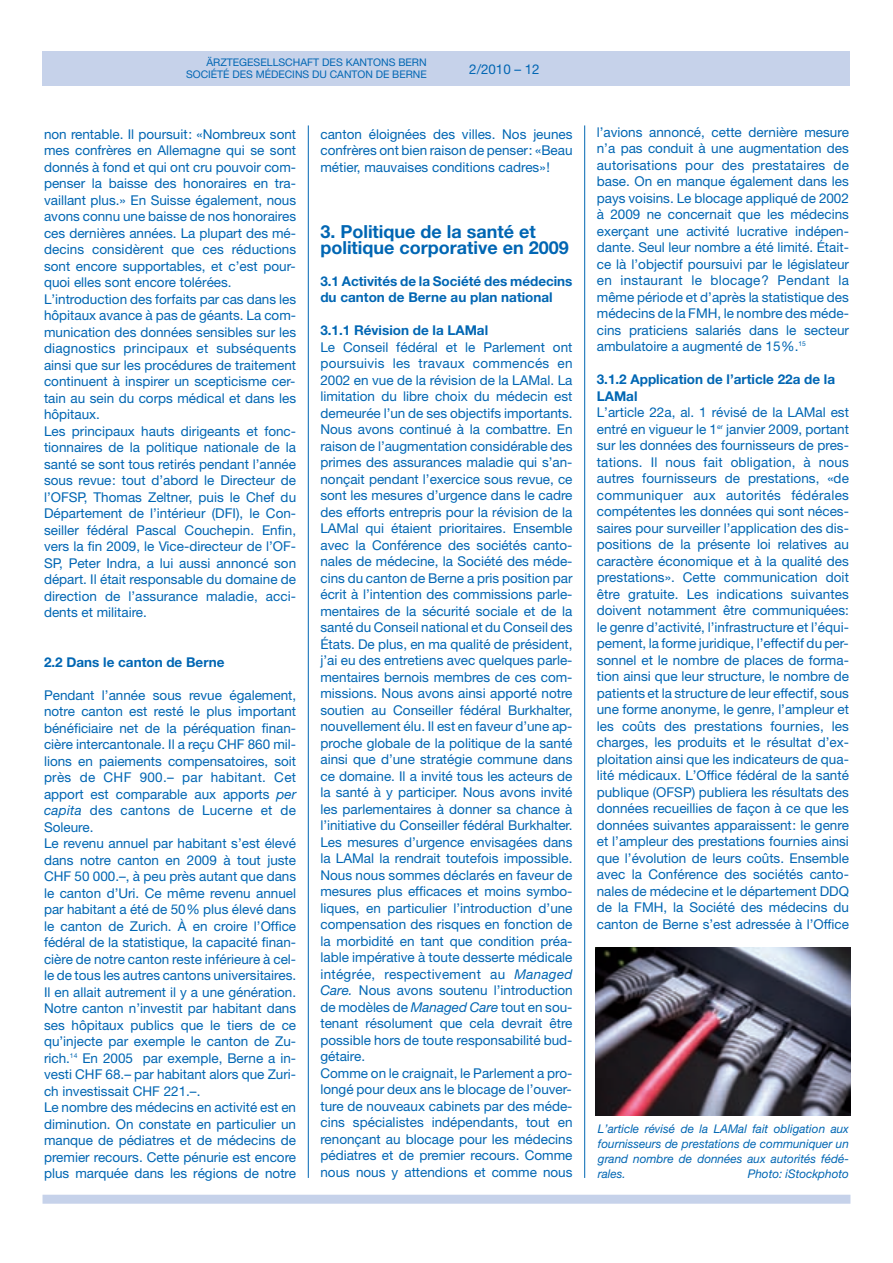
<style>
.page{position:relative;width:893px;height:1263px;background:#fff}
.page>*{position:absolute;margin:0;border:0;box-sizing:border-box;transform-origin:0 0}
.t1{font:700 18px/16.5px "Helvetica Neue";color:#0166b3}
.t2{font:13.5px/16.5px "Helvetica Neue";color:#0166b3}
.t3{font:700 13.5px/16.5px "Helvetica Neue";color:#0166b3}
.t4{font:italic 12px/15px "Helvetica Neue";color:#0166b3;text-align:justify}
.t5{font:10.5px/12px "Helvetica Neue";color:#0166b3;text-align:right}
.s1{font-style:italic}
</style>
<div class="page">
<div style="left:43px;top:1195px;width:807px;height:9px;background:#c6d2ea"></div>
<div style="left:43px;top:51px;width:807px;height:34px;background:#c6d2ea"></div>
<hr style="left:308px;top:125px;width:1px;height:1053px;background:#0166b3">
<hr style="left:584px;top:125px;width:1px;height:1053px;background:#0166b3">
<img style="left:595px;top:947px;width:255px;height:168px">
<p class="t5" style="left:186px;top:57px;width:242px">ÄRZTEGESELLSCHAFT DES KANTONS BERN<br>SOCIÉTÉ DES MÉDECINS DU CANTON DE BERNE</p>
<p class="t2" style="left:469px;top:62px;width:72px">2/2010 – 12</p>
<p class="t2" style="left:44px;top:127px;width:254px">non rentable. Il poursuit: «Nombreux sont mes confrères en Allemagne qui se sont donnés à fond et qui ont cru pouvoir com&shy;penser la baisse des honoraires en tra&shy;vaillant plus.» En Suisse également, nous avons connu une baisse de nos honoraires ces dernières années. La plupart des mé&shy;decins considèrent que ces réductions sont encore supportables, et c’est pour&shy;quoi elles sont encore tolérées.<br>L’introduction des forfaits par cas dans les hôpitaux avance à pas de géants. La com&shy;munication des données sensibles sur les diagnostics principaux et subséquents ainsi que sur les procédures de traitement continuent à inspirer un scepticisme cer&shy;tain au sein du corps médical et dans les hôpitaux.<br>Les principaux hauts dirigeants et fonc&shy;tionnaires de la politique nationale de la santé se sont tous retirés pendant l’année sous revue: tout d’abord le Directeur de l’OFSP, Thomas Zeltner, puis le Chef du Département de l’intérieur (DFI), le Con&shy;seiller fédéral Pascal Couchepin. Enfin, vers la fin 2009, le Vice-directeur de l’OF-SP, Peter Indra, a lui aussi annoncé son départ. Il était responsable du domaine de direction de l’assurance maladie, acci&shy;dents et militaire.</p>
<p class="t3" style="left:44px;top:655px;width:182px">2.2 Dans le canton de Berne</p>
<p class="t2" style="left:44px;top:688px;width:254px">Pendant l’année sous revue également, notre canton est resté le plus important bénéficiaire net de la péréquation finan&shy;cière intercantonale. Il a reçu CHF 860 mil&shy;lions en paiements compensatoires, soit près de CHF 900.– par habitant. Cet apport est comparable aux apports <span class="s1">per capita</span> des cantons de Lucerne et de Soleure.<br>Le revenu annuel par habitant s’est élevé dans notre canton en 2009 à tout juste CHF 50 000.–, à peu près autant que dans le canton d’Uri. Ce même revenu annuel par habitant a été de 50% plus élevé dans le canton de Zurich. À en croire l’Office fédéral de la statistique, la capacité finan&shy;cière de notre canton reste inférieure à cel&shy;le de tous les autres cantons universitaires.<br>Il en allait autrement il y a une génération.<br>Notre canton n’investit par habitant dans ses hôpitaux publics que le tiers de ce qu’injecte par exemple le canton de Zu&shy;rich.<sup>14</sup> En 2005 par exemple, Berne a in&shy;vesti CHF 68.– par habitant alors que Zuri&shy;ch investissait CHF 221.–.<br>Le nombre des médecins en activité est en diminution. On constate en particulier un manque de pédiatres et de médecins de premier recours. Cette pénurie est encore plus marquée dans les régions de notre</p>
<p class="t2" style="left:320px;top:127px;width:254px;text-align:justify">canton éloignées des villes. Nos jeunes confrères ont bien raison de penser: «Beau métier, mauvaises conditions cadres»!</p>
<h1 class="t1" style="left:320px;top:225px;width:250px">3. Politique de la santé et politique corporative en 2009</h1>
<p class="t3" style="left:320px;top:274px;width:254px">3.1 Activités de la Société des médecins du canton de Berne au plan national</p>
<p class="t3" style="left:320px;top:323px;width:169px">3.1.1 Révision de la LAMal</p>
<p class="t2" style="left:320px;top:340px;width:254px">Le Conseil fédéral et le Parlement ont poursuivis les travaux commencés en 2002 en vue de la révision de la LAMal. La limitation du libre choix du médecin est demeurée l’un de ses objectifs importants.<br>Nous avons continué à la combattre. En raison de l’augmentation considérable des primes des assurances maladie qui s’an&shy;nonçait pendant l’exercice sous revue, ce sont les mesures d’urgence dans le cadre des efforts entrepris pour la révision de la LAMal qui étaient prioritaires. Ensemble avec la Conférence des sociétés canto&shy;nales de médecine, la Société des méde&shy;cins du canton de Berne a pris position par écrit à l’intention des commissions parle&shy;mentaires de la sécurité sociale et de la santé du Conseil national et du Conseil des États. De plus, en ma qualité de président, j’ai eu des entretiens avec quelques parle&shy;mentaires bernois membres de ces com&shy;missions. Nous avons ainsi apporté notre soutien au Conseiller fédéral Burkhalter, nouvellement élu. Il est en faveur d’une ap&shy;proche globale de la politique de la santé ainsi que d’une stratégie commune dans ce domaine. Il a invité tous les acteurs de la santé à y participer. Nous avons invité les parlementaires à donner sa chance à l’initiative du Conseiller fédéral Burkhalter.<br>Les mesures d’urgence envisagées dans la LAMal la rendrait toutefois impossible.<br>Nous nous sommes déclarés en faveur de mesures plus efficaces et moins symbo&shy;liques, en particulier l’introduction d’une compensation des risques en fonction de la morbidité en tant que condition préa&shy;lable impérative à toute desserte médicale intégrée, respectivement au <span class="s1">Managed Care.</span> Nous avons soutenu l’introduction de modèles de <span class="s1">Managed Care</span> tout en sou&shy;tenant résolument que cela devrait être possible hors de toute responsabilité bud&shy;gétaire.<br>Comme on le craignait, le Parlement a pro&shy;longé pour deux ans le blocage de l’ouver&shy;ture de nouveaux cabinets par des méde&shy;cins spécialistes indépendants, tout en renonçant au blocage pour les médecins pédiatres et de premier recours. Comme nous nous y attendions et comme nous</p>
<p class="t2" style="left:597px;top:125px;width:254px;text-align:justify">l’avions annoncé, cette dernière mesure n’a pas conduit à une augmentation des autorisations pour des prestataires de base. On en manque également dans les pays voisins. Le blocage appliqué de 2002 à 2009 ne concernait que les médecins exerçant une activité lucrative indépen&shy;dante. Seul leur nombre a été limité. Était&shy;ce là l’objectif poursuivi par le législateur en instaurant le blocage? Pendant la même période et d’après la statistique des médecins de la FMH, le nombre des méde&shy;cins praticiens salariés dans le secteur ambulatoire a augmenté de 15%.<sup>15</sup></p>
<p class="t3" style="left:597px;top:372px;width:240px">3.1.2 Application de l’article 22a de la<br>LAMal</p>
<p class="t2" style="left:597px;top:405px;width:254px;text-align:justify">L’article 22a, al. 1 révisé de la LAMal est entré en vigueur le 1<sup>er</sup> janvier 2009, portant sur les données des fournisseurs de pres&shy;tations. Il nous fait obligation, à nous autres fournisseurs de prestations, «de communiquer aux autorités fédérales compétentes les données qui sont néces&shy;saires pour surveiller l’application des dis&shy;positions de la présente loi relatives au caractère économique et à la qualité des prestations». Cette communication doit être gratuite. Les indications suivantes doivent notamment être communiquées: le genre d’activité, l’infrastructure et l’équi&shy;pement, la forme juridique, l’effectif du per&shy;sonnel et le nombre de places de forma&shy;tion ainsi que leur structure, le nombre de patients et la structure de leur effectif, sous une forme anonyme, le genre, l’ampleur et les coûts des prestations fournies, les charges, les produits et le résultat d’ex&shy;ploitation ainsi que les indicateurs de qua&shy;lité médicaux. L’Office fédéral de la santé publique (OFSP) publiera les résultats des données recueillies de façon à ce que les données suivantes apparaissent: le genre et l’ampleur des prestations fournies ainsi que l’évolution de leurs coûts. Ensemble avec la Conférence des sociétés canto&shy;nales de médecine et le département DDQ de la FMH, la Société des médecins du canton de Berne s’est adressée à l’Office</p>
<p class="t4" style="left:598px;top:1122px;width:253px">L’article révisé de la LAMal fait obligation aux fournisseurs de prestations de communiquer un grand nombre de données aux autorités fédé&shy;rales.</p>
<p class="t4" style="left:748px;top:1167px;width:103px">Photo: iStockphoto</p>
</div>
